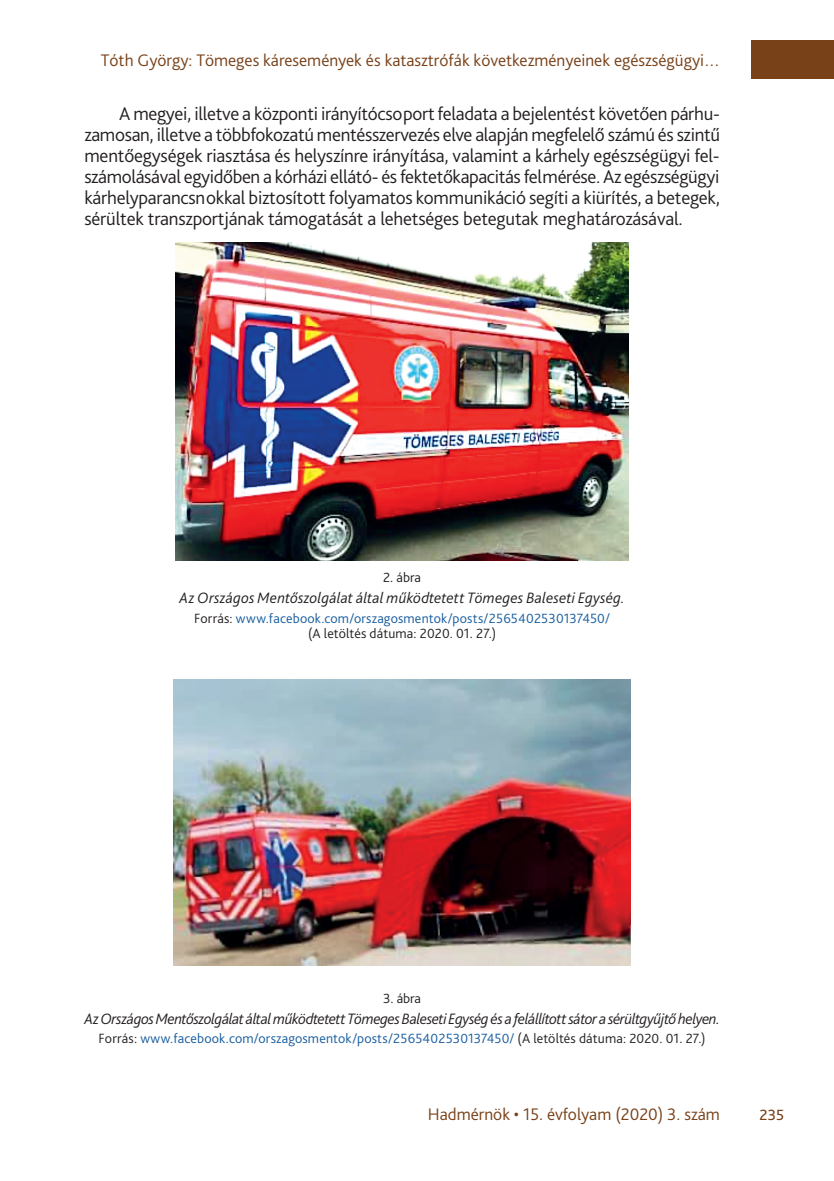
<style>
.page{position:relative;width:834px;height:1181px;background:#fff}
.page>*{position:absolute;margin:0;border:0;box-sizing:border-box;transform-origin:0 0}
.t1{font:300 19.25px/21px "Bliss Pro";letter-spacing:-.01em;color:#231f20;text-align:justify}
.t2{font:300 19.25px "Bliss Pro";color:#784118}
.t3{font:300 17.5px "Bliss Pro";color:#784118}
.t4{font:italic 300 15.75px "Bliss Pro";letter-spacing:-.02em;color:#231f20}
.t5{font:italic 300 15.75px "Bliss Pro";letter-spacing:.005em;color:#231f20}
.t6{font:300 14px/14.7px "Bliss Pro";letter-spacing:.015em;color:#175d9e;text-align:center}
.t7{font:300 14px "Bliss Pro";color:#231f20}
.s1{color:#231f20}
</style>
<div class="page">
<div style="left:750px;top:41px;width:83px;height:38px;background:#784118"></div>
<img style="left:176px;top:242px;width:452px;height:318px">
<img style="left:173px;top:679px;width:457px;height:287px">
<p class="t3" style="left:101px;top:49px;width:620px">Tóth György: Tömeges káresemények és katasztrófák következményeinek egészségügyi…</p>
<p class="t1" style="left:84px;top:103px;width:637px;text-indent:35px">A megyei, illetve a központi irányítócsoport feladata a bejelentést követően párhu&shy;zamosan, illetve a többfokozatú mentésszervezés elve alapján megfelelő számú és szintű mentőegységek riasztása és helyszínre irányítása, valamint a kárhely egészségügyi fel&shy;számolásával egyidőben a kórházi ellátó- és fektetőkapacitás felmérése. Az egészségügyi kárhelyparancsnokkal biztosított folyamatos kommunikáció segíti a kiürítés, a betegek, sérültek transzportjának támogatását a lehetséges betegutak meghatározásával.</p>
<p class="t7" style="left:383px;top:569px;width:39px">2. ábra</p>
<p class="t5" style="left:179px;top:588px;width:446px">Az Országos Mentőszolgálat által működtetett Tömeges Baleseti Egység.</p>
<p class="t6" style="left:194px;top:611px;width:417px"><span class="s1">Forrás:</span> www.facebook.com/orszagosmentok/posts/2565402530137450/ <span class="s1">(A letöltés dátuma: 2020. 01. 27.)</span></p>
<p class="t7" style="left:383px;top:989px;width:39px">3. ábra</p>
<p class="t4" style="left:84px;top:1008px;width:636px">Az Országos Mentőszolgálat által működtetett Tömeges Baleseti Egység ésafelállított sátor asérültgyűjtő helyen.</p>
<p class="t6" style="left:99px;top:1031px;width:608px"><span class="s1">Forrás:</span> www.facebook.com/orszagosmentok/posts/2565402530137450/ <span class="s1">(A letöltés dátuma: 2020. 01. 27.)</span></p>
<p class="t3" style="left:428px;top:1103px;width:293px">Hadmérnök • 15. évfolyam (2020) 3. szám</p>
<p class="t2" style="left:759px;top:1102px;width:26px">235</p>
</div>
